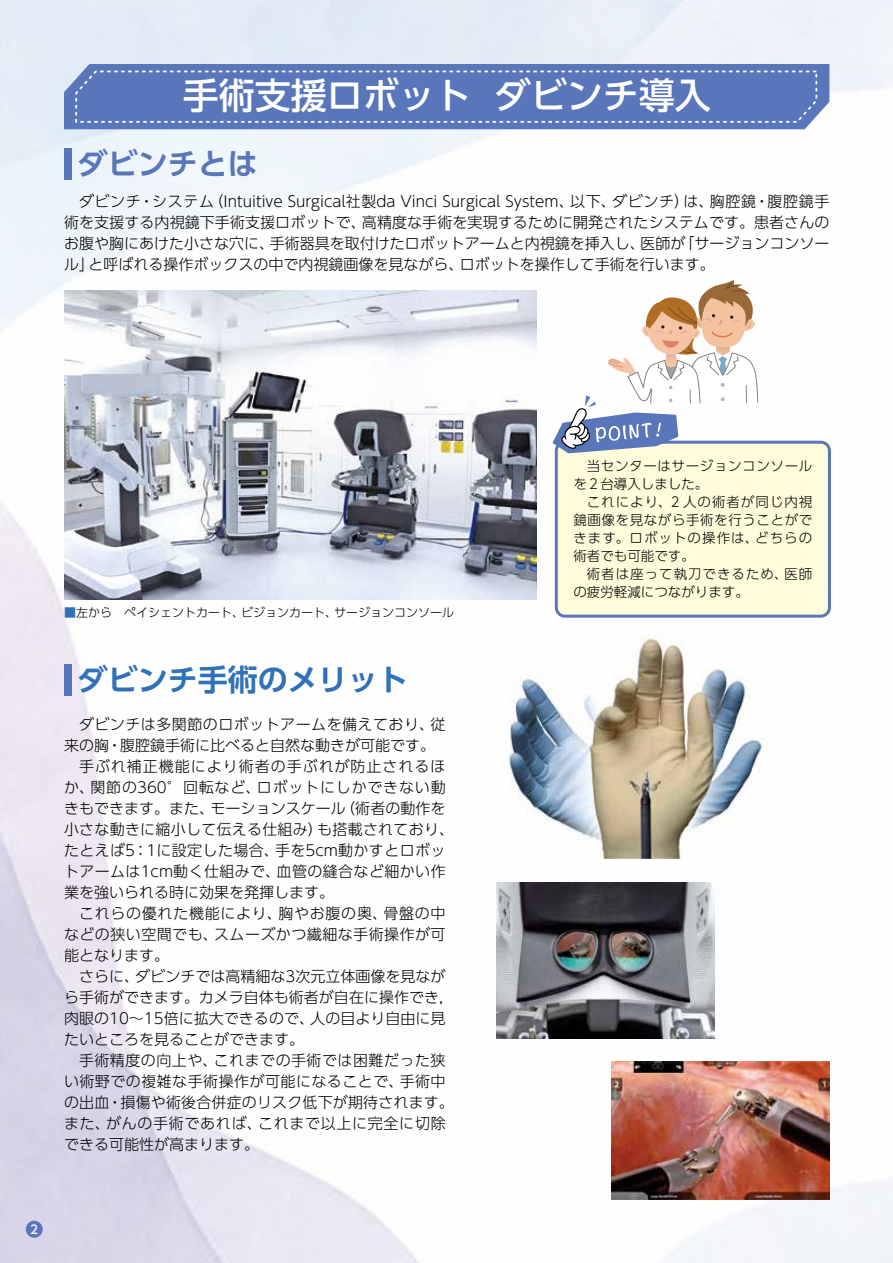
<style>
.page{position:relative;width:893px;height:1263px;background:#fff}
.page>*{position:absolute;margin:0;border:0;box-sizing:border-box;transform-origin:0 0}
.t1{font:500 36px "UD Shin Go Pro";color:#fff}
.t2{font:700 30px "UD Shin Go Pro De";color:#3071b9}
.t3{font:700 30px "UD Shin Go Pro De";color:#5976ba}
.t4{font:300 15px/21px "UD Shin Go Pro";letter-spacing:.01em;color:#000;text-align:justify}
.t5{font:300 13.5px/18px "UD Shin Go Pro";letter-spacing:.045em;color:#000}
.t6{font:300 12px "UD Shin Go Pro";color:#000}
.t7{font:500 12px "UD Shin Go Pro";color:#fff}
.s1{color:#3071b9}
</style>
<div class="page">
<img style="left:0;top:0;width:893px;height:1263px">
<img style="left:475px;top:634px;width:356px;height:225px">
<img style="left:64px;top:290px;width:473px;height:309px">
<div style="left:556px;top:442px;width:273px;height:174px;background:#fffcdb;border-radius:9px"></div>
<div style="left:555px;top:441px;width:276px;height:177px;border:3px solid #5976ba;border-radius:9px"></div>
<div style="left:64px;top:148px;width:7px;height:31px;background:#5976ba"></div>
<div style="left:64px;top:664px;width:7px;height:32px;background:#5976ba"></div>
<div style="left:64px;top:64px;width:765px;height:65px;background:#5976ba"></div>
<div style="left:74px;top:70px;width:744px;height:54px;background:#5976ba"></div>
<svg style="left:552px;top:280px;width:207px;height:173px"></svg>
<img style="left:497px;top:882px;width:218px;height:156px">
<img style="left:611px;top:1061px;width:218px;height:138px">
<div style="left:26px;top:1221px;width:17px;height:17px;background:#5976ba;border-radius:50%"></div>
<h1 class="t1" style="left:183px;top:66px;width:529px">手術支援ロボット ダビンチ導入</h1>
<h2 class="t3" style="left:78px;top:139px;width:181px">ダビンチとは</h2>
<p class="t4" style="left:64px;top:190px;width:767px">　ダビンチ・システム（Intuitive Surgical社製da Vinci Surgical System、以下、ダビンチ）は、胸腔鏡・腹腔鏡手術を支援する内視鏡下手術支援ロボットで、高精度な手術を実現するために開発されたシステムです。患者さんのお腹や胸にあけた小さな穴に、手術器具を取付けたロボットアームと内視鏡を挿入し、医師が「サージョンコンソール」と呼ばれる操作ボックスの中で内視鏡画像を見ながら、ロボットを操作して手術を行います。</p>
<p class="t6" style="left:64px;top:603px;width:391px"><span class="s1">■</span>左から　ペイシェントカート、ビジョンカート、サージョンコンソール</p>
<h2 class="t2" style="left:78px;top:655px;width:331px">ダビンチ手術のメリット</h2>
<p class="t4" style="left:64px;top:713px;width:392px;text-align:left">　ダビンチは多関節のロボットアームを備えており、従来の胸・腹腔鏡手術に比べると自然な動きが可能です。<br>　手ぶれ補正機能により術者の手ぶれが防止されるほか、関節の360°回転など、ロボットにしかできない動きもできます。また、モーションスケール（術者の動作を小さな動きに縮小して伝える仕組み）も搭載されており、たとえば5：1に設定した場合、手を5cm動かすとロボットアームは1cm動く仕組みで、血管の縫合など細かい作業を強いられる時に効果を発揮します。<br>　これらの優れた機能により、胸やお腹の奥、骨盤の中などの狭い空間でも、スムーズかつ繊細な手術操作が可能となります。<br>　さらに、ダビンチでは高精細な3次元立体画像を見ながら手術ができます。カメラ自体も術者が自在に操作でき，肉眼の10～15倍に拡大できるので、人の目より自由に見たいところを見ることができます。<br>　手術精度の向上や、これまでの手術では困難だった狭い術野での複雑な手術操作が可能になることで、手術中の出血・損傷や術後合併症のリスク低下が期待されます。また、がんの手術であれば、これまで以上に完全に切除できる可能性が高まります。</p>
<p class="t7" style="left:30px;top:1219px;width:9px">2</p>
<p class="t5" style="left:573px;top:456px;width:241px">　当センターはサージョンコンソールを２台導入しました。<br>　これにより、２人の術者が同じ内視鏡画像を見ながら手術を行うことができます。ロボットの操作は、どちらの術者でも可能です。<br>　術者は座って執刀できるため、医師の疲労軽減につながります。</p>
</div>
